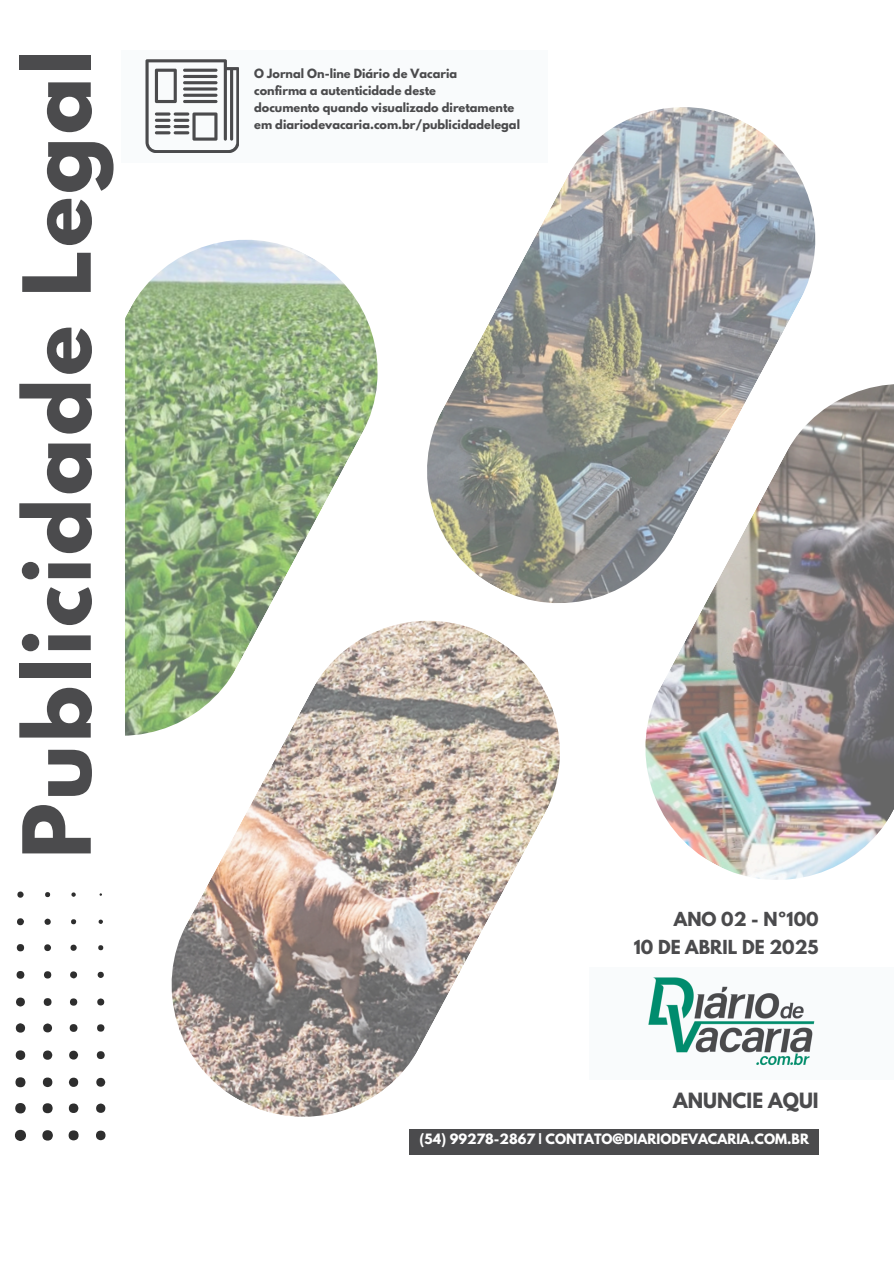
<style>
.page{position:relative;width:894px;height:1264px;background:#fff}
.page>*{position:absolute;margin:0;border:0;box-sizing:border-box;transform-origin:0 0}
.t1{font:700 82.95px "League Spartan";letter-spacing:.035em;color:#4b4b4d}
.t2{font:700 18.6px "League Spartan";color:#4b4b4d}
.t3{font:700 17.1px/28.2px "League Spartan";color:#4b4b4d;text-align:right}
.t4{font:700 12.6px "League Spartan";color:#fff}
.t5{font:700 11.25px "League Spartan";color:#4b4b4d}
</style>
<div class="page">
<div style="left:589px;top:967px;width:304px;height:113px;background:#f9fbfc"></div>
<img style="left:171px;top:622px;width:389px;height:495px">
<img style="left:125px;top:240px;width:271px;height:514px">
<div style="left:15px;top:1129px;width:11px;height:12px;background:#2e2e2e;border-radius:50%"></div>
<div style="left:68px;top:1130px;width:11px;height:10px;background:#2e2e2e;border-radius:50%"></div>
<div style="left:42px;top:1130px;width:11px;height:10px;background:#2e2e2e;border-radius:50%"></div>
<div style="left:15px;top:1077px;width:10px;height:10px;background:#2e2e2e;border-radius:50%"></div>
<div style="left:15px;top:1102px;width:11px;height:11px;background:#2e2e2e;border-radius:50%"></div>
<div style="left:43px;top:1103px;width:10px;height:10px;background:#2e2e2e;border-radius:50%"></div>
<div style="left:43px;top:1050px;width:9px;height:9px;background:#2e2e2e;border-radius:50%"></div>
<div style="left:69px;top:1103px;width:9px;height:9px;background:#2e2e2e;border-radius:50%"></div>
<div style="left:96px;top:1103px;width:9px;height:9px;background:#2e2e2e;border-radius:50%"></div>
<div style="left:69px;top:1077px;width:9px;height:9px;background:#2e2e2e;border-radius:50%"></div>
<div style="left:43px;top:1077px;width:9px;height:10px;background:#2e2e2e;border-radius:50%"></div>
<div style="left:16px;top:1050px;width:9px;height:9px;background:#2e2e2e;border-radius:50%"></div>
<div style="left:16px;top:1023px;width:9px;height:9px;background:#2e2e2e;border-radius:50%"></div>
<div style="left:96px;top:1130px;width:10px;height:10px;background:#2e2e2e;border-radius:50%"></div>
<div style="left:96px;top:1077px;width:9px;height:9px;background:#2e2e2e;border-radius:50%"></div>
<div style="left:69px;top:1050px;width:9px;height:9px;background:#2e2e2e;border-radius:50%"></div>
<div style="left:16px;top:997px;width:9px;height:9px;background:#2e2e2e;border-radius:50%"></div>
<div style="left:43px;top:1023px;width:9px;height:9px;background:#2e2e2e;border-radius:50%"></div>
<div style="left:44px;top:998px;width:8px;height:7px;background:#2e2e2e;border-radius:50%"></div>
<div style="left:97px;top:998px;width:7px;height:7px;background:#2e2e2e;border-radius:50%"></div>
<div style="left:17px;top:944px;width:7px;height:7px;background:#2e2e2e;border-radius:50%"></div>
<svg style="left:16px;top:970px;width:8px;height:8px"></svg>
<div style="left:70px;top:998px;width:7px;height:7px;background:#2e2e2e;border-radius:50%"></div>
<div style="left:69px;top:1024px;width:8px;height:8px;background:#2e2e2e;border-radius:50%"></div>
<div style="left:97px;top:1024px;width:7px;height:7px;background:#2e2e2e;border-radius:50%"></div>
<svg style="left:97px;top:1050px;width:8px;height:9px"></svg>
<div style="left:70px;top:971px;width:7px;height:7px;background:#2e2e2e;border-radius:50%"></div>
<svg style="left:17px;top:918px;width:7px;height:7px"></svg>
<div style="left:44px;top:971px;width:7px;height:7px;background:#2e2e2e;border-radius:50%"></div>
<svg style="left:44px;top:944px;width:7px;height:7px"></svg>
<svg style="left:70px;top:944px;width:7px;height:6px"></svg>
<svg style="left:98px;top:971px;width:6px;height:7px"></svg>
<svg style="left:44px;top:918px;width:7px;height:7px"></svg>
<svg style="left:17px;top:891px;width:7px;height:6px"></svg>
<svg style="left:98px;top:945px;width:5px;height:5px"></svg>
<svg style="left:71px;top:919px;width:5px;height:5px"></svg>
<svg style="left:45px;top:892px;width:5px;height:5px"></svg>
<svg style="left:98px;top:919px;width:5px;height:5px"></svg>
<svg style="left:71px;top:892px;width:5px;height:4px"></svg>
<img style="left:411px;top:107px;width:405px;height:515px">
<img style="left:626px;top:367px;width:267px;height:513px">
<img style="left:648px;top:977px;width:167px;height:89px">
<div style="left:121px;top:50px;width:427px;height:112px;background:#f9fbfc"></div>
<div style="left:409px;top:1128px;width:410px;height:26px;background:#4b4b4d"></div>
<svg style="left:145px;top:59px;width:94px;height:94px"></svg>
<hr style="left:183px;top:69px;width:34px;height:3px;background:#4b4b4d;border-radius:2px">
<hr style="left:183px;top:75px;width:34px;height:3px;background:#4b4b4d;border-radius:2px">
<hr style="left:183px;top:81px;width:34px;height:3px;background:#4b4b4d;border-radius:2px">
<svg style="left:183px;top:87px;width:34px;height:4px"></svg>
<hr style="left:183px;top:94px;width:34px;height:3px;background:#4b4b4d;border-radius:2px">
<hr style="left:183px;top:100px;width:34px;height:3px;background:#4b4b4d;border-radius:2px">
<svg style="left:155px;top:112px;width:15px;height:4px"></svg>
<svg style="left:174px;top:112px;width:15px;height:4px"></svg>
<hr style="left:155px;top:119px;width:15px;height:3px;background:#4b4b4d;border-radius:2px">
<hr style="left:174px;top:119px;width:15px;height:3px;background:#4b4b4d;border-radius:2px">
<hr style="left:155px;top:125px;width:15px;height:3px;background:#4b4b4d;border-radius:2px">
<hr style="left:174px;top:125px;width:15px;height:3px;background:#4b4b4d;border-radius:2px">
<hr style="left:155px;top:131px;width:15px;height:3px;background:#4b4b4d;border-radius:2px">
<hr style="left:174px;top:131px;width:15px;height:3px;background:#4b4b4d;border-radius:2px">
<h1 class="t1" style="left:16px;top:858px;width:810px;rotate:-90deg">Publicidade Legal</h1>
<p class="t5" style="left:254px;top:68px;width:204px">O Jornal On-line Diário de Vacaria</p>
<p class="t5" style="left:254px;top:85px;width:183px">confirma a autenticidade deste</p>
<p class="t5" style="left:254px;top:102px;width:261px">documento quando visualizado diretamente</p>
<p class="t5" style="left:254px;top:119px;width:267px">em diariodevacaria.com.br/publicidadelegal</p>
<p class="t3" style="left:633px;top:906px;width:186px">ANO 02 - Nº100<br>10 DE ABRIL DE 2025</p>
<p class="t2" style="left:673px;top:1090px;width:147px">ANUNCIE AQUI</p>
<p class="t4" style="left:419px;top:1132px;width:391px">(54) 99278-2867 | CONTATO@DIARIODEVACARIA.COM.BR</p>
</div>
